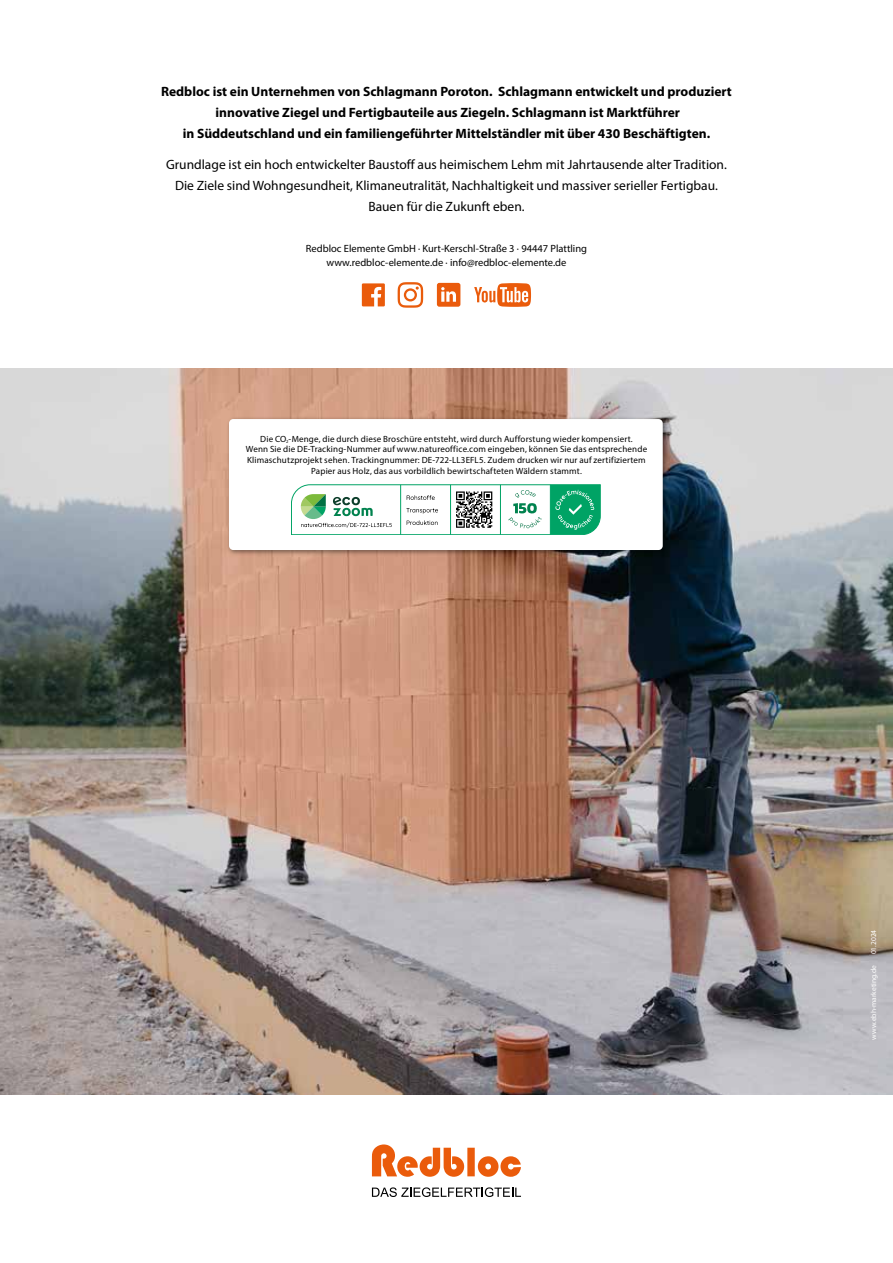
<style>
.page{position:relative;width:893px;height:1263px;background:#fff}
.page>*{position:absolute;margin:0;border:0;box-sizing:border-box;transform-origin:0 0}
.t1{font:700 13.5px/21px "Myriad Pro";color:#000;text-align:center}
.t2{font:13.5px/21px "Myriad Pro";color:#000;text-align:center}
.t3{font:10.5px/13.5px "Myriad Pro";color:#000;text-align:center}
.t4{font:9px/10.8px "Myriad Pro";letter-spacing:.02em;color:#000;text-align:center}
.t5{font:7.5px "Myriad Pro";color:#fff}
</style>
<div class="page">
<img style="left:0;top:369px;width:893px;height:725px">
<svg style="left:372px;top:1144px;width:149px;height:33px"></svg>
<svg style="left:372px;top:1187px;width:149px;height:10px"></svg>
<svg style="left:474px;top:283px;width:57px;height:24px"></svg>
<svg style="left:398px;top:282px;width:25px;height:26px"></svg>
<svg style="left:437px;top:283px;width:23px;height:24px"></svg>
<svg style="left:362px;top:283px;width:23px;height:23px"></svg>
<div style="left:226px;top:416px;width:443px;height:140px;background:#000;opacity:.45"></div>
<div style="left:229px;top:419px;width:434px;height:131px;background:#fff;border-radius:4px"></div>
<svg style="left:291px;top:485px;width:309px;height:50px"></svg>
<p class="t1" style="left:161px;top:80px;width:572px">Redbloc ist ein Unternehmen von Schlagmann Poroton. Schlagmann entwickelt und produziert innovative Ziegel und Fertigbauteile aus Ziegeln. Schlagmann ist Marktführer<br>in Süddeutschland und ein familiengeführter Mittelständler mit über 430 Beschäftigten.</p>
<h1 class="t2" style="left:166px;top:154px;width:561px">Grundlage ist ein hoch entwickelter Baustoff aus heimischem Lehm mit Jahrtausende alter Tradition.<br>Die Ziele sind Wohngesundheit, Klimaneutralität, Nachhaltigkeit und massiver serieller Fertigbau.<br>Bauen für die Zukunft eben.</h1>
<p class="t3" style="left:306px;top:242px;width:283px">Redbloc Elemente GmbH · Kurt-Kerschl-Straße 3 · 94447 Plattling www.redbloc-elemente.de · info@redbloc-elemente.de</p>
<p class="t4" style="left:246px;top:433px;width:403px">Die CO<sub>2</sub>-Menge, die durch diese Broschüre entsteht, wird durch Aufforstung wieder kompensiert.<br>Wenn Sie die DE-Tracking-Nummer auf www.natureoffice.com eingeben, können Sie das entsprechende Klimaschutzprojekt sehen. Trackingnummer: DE-722-LL3EFL5. Zudem drucken wir nur auf zertifiziertem Papier aus Holz, das aus vorbildlich bewirtschafteten Wäldern stammt.</p>
<p class="t5" style="left:869px;top:954px;width:26px;rotate:-90deg">01.2024</p>
<p class="t5" style="left:869px;top:1039px;width:76px;rotate:-90deg">www.ebh-marketing.de</p>
</div>
